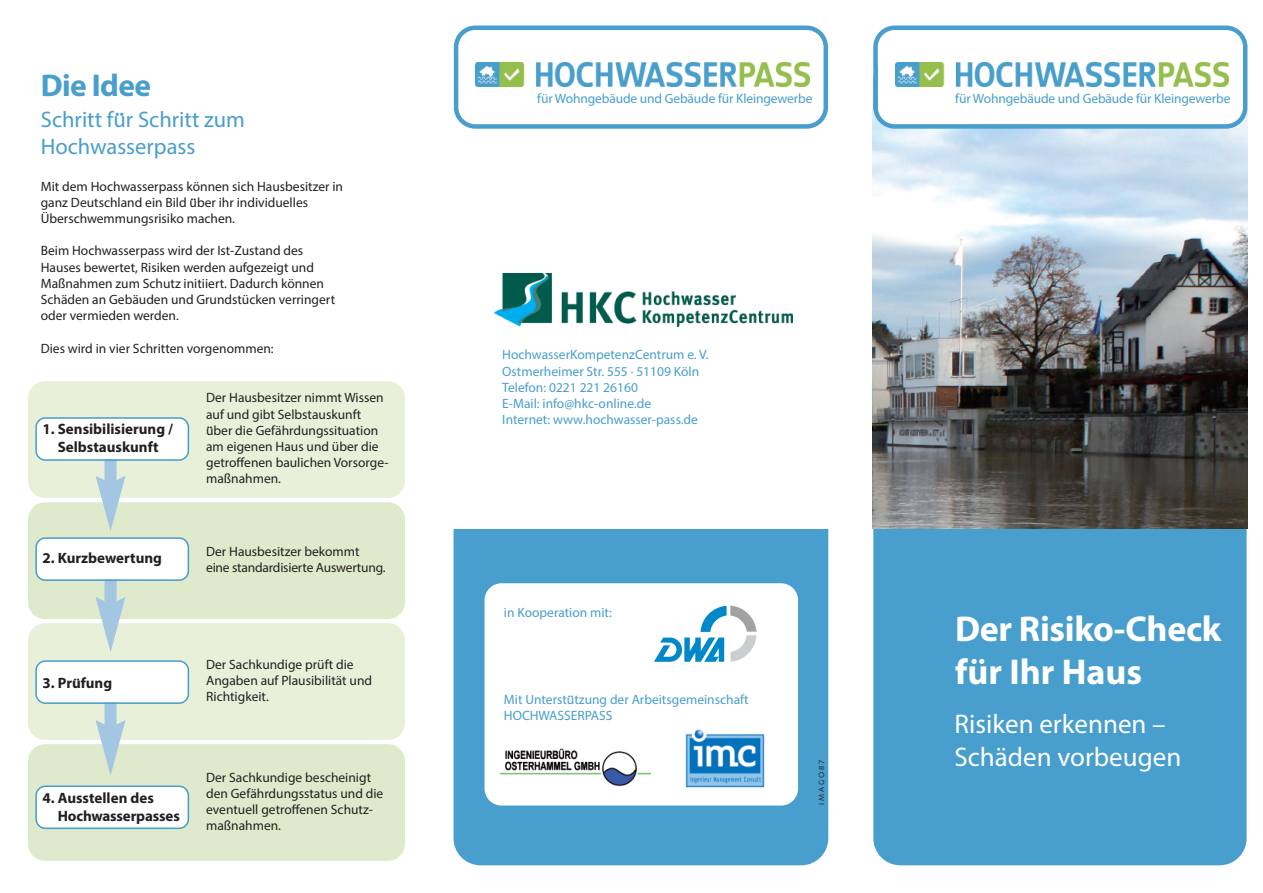
<style>
.page{position:relative;width:1263px;height:893px;background:#fff}
.page>*{position:absolute;margin:0;border:0;box-sizing:border-box;transform-origin:0 0}
.t1{font:700 36px/43.2px "Myriad Pro";letter-spacing:-.01em;color:#fff}
.t2{font:700 31.5px "Myriad Pro";letter-spacing:-.02em;color:#489ecc}
.t3{font:27px/32.4px "Myriad Pro";color:#fff}
.t4{font:22.5px/27px "Myriad Pro";color:#489ecc}
.t5{font:700 15px/18px "Myriad Pro";color:#231f20}
.t6{font:13.5px/16.2px "Myriad Pro";color:#231f20}
.t7{font:13.5px/16.2px "Myriad Pro";color:#489ecc}
.t8{font:7.5px "Syntax";letter-spacing:.25em;color:#231f20}
.s1{font-family:"Baskerville";font-weight:700;font-style:italic}
.s2{font-family:"Baskerville";font-style:italic}
</style>
<div class="page">
<div style="left:28px;top:381px;width:377px;height:117px;background:#e9f0da;border-radius:17px"></div>
<div style="left:28px;top:623px;width:377px;height:117px;background:#e9f0da;border-radius:17px"></div>
<div style="left:28px;top:502px;width:377px;height:117px;background:#dfeacc;border-radius:17px"></div>
<div style="left:28px;top:744px;width:377px;height:117px;background:#dfeacc;border-radius:17px"></div>
<svg style="left:35px;top:785px;width:154px;height:44px;background:#eff6f9"></svg>
<div style="left:873px;top:53px;width:373px;height:812px;background:#489ecc;border-radius:27px"></div>
<img style="left:873px;top:109px;width:375px;height:420px">
<svg style="left:873px;top:26px;width:374px;height:103px"></svg>
<img style="left:895px;top:63px;width:334px;height:24px">
<div style="left:453px;top:495px;width:375px;height:370px;background:#489ecc;border-radius:27px"></div>
<div style="left:450px;top:93px;width:381px;height:435px;background:#fff"></div>
<img style="left:494px;top:273px;width:299px;height:53px">
<svg style="left:454px;top:26px;width:374px;height:103px"></svg>
<img style="left:476px;top:63px;width:333px;height:24px">
<div style="left:484px;top:583px;width:314px;height:222px;background:#fff;border-radius:17px"></div>
<svg style="left:654px;top:606px;width:102px;height:56px"></svg>
<img style="left:500px;top:748px;width:151px;height:39px">
<img style="left:685px;top:730px;width:80px;height:57px">
<div style="left:105px;top:456px;width:12px;height:30px;background:#a3c6e2"></div>
<svg style="left:96px;top:476px;width:30px;height:55px"></svg>
<div style="left:105px;top:577px;width:12px;height:30px;background:#a3c6e2"></div>
<svg style="left:96px;top:597px;width:30px;height:55px"></svg>
<div style="left:105px;top:700px;width:12px;height:30px;background:#a3c6e2"></div>
<svg style="left:96px;top:720px;width:30px;height:55px"></svg>
<svg style="left:35px;top:417px;width:154px;height:44px;background:#eff6f9"></svg>
<svg style="left:35px;top:537px;width:154px;height:44px;background:#eef6f9"></svg>
<svg style="left:35px;top:660px;width:154px;height:44px;background:#eff6f9"></svg>
<h2 class="t2" style="left:41px;top:74px;width:112px">Die Idee</h2>
<h3 class="t4" style="left:41px;top:108px;width:206px">Schritt fu<span class="s1">̈</span>r Schritt zum<br>Hochwasserpass</h3>
<p class="t6" style="left:41px;top:179px;width:304px">Mit dem Hochwasserpass können sich Hausbesitzer in ganz Deutschland ein Bild u<span class="s1">̈</span>ber ihr individuelles<br>Überschwemmungsrisiko machen.</p>
<p class="t6" style="left:41px;top:244px;width:296px">Beim Hochwasserpass wird der Ist-Zustand des Hauses bewertet, Risiken werden aufgezeigt und Maßnahmen zum Schutz initiiert. Dadurch können Schäden an Gebäuden und Grundstücken verringert oder vermieden werden.</p>
<p class="t6" style="left:41px;top:341px;width:234px">Dies wird in vier Schritten vorgenommen:</p>
<p class="t6" style="left:206px;top:391px;width:184px">Der Hausbesitzer nimmt Wissen auf und gibt Selbstauskunft u<span class="s1">̈</span>ber die Gefährdungssituation am eigenen Haus und über die getroffenen baulichen Vorsorge&shy;maßnahmen.</p>
<p class="t5" style="left:43px;top:421px;width:132px;text-align:center">1. Sensibilisierung /<br>Selbstauskunft</p>
<p class="t5" style="left:43px;top:551px;width:121px">2. Kurzbewertung</p>
<p class="t6" style="left:206px;top:544px;width:181px">Der Hausbesitzer bekommt eine standardisierte Auswertung.</p>
<p class="t5" style="left:43px;top:675px;width:71px">3. Pru<span class="s2">̈</span>fung</p>
<p class="t6" style="left:206px;top:657px;width:168px">Der Sachkundige prüft die<br>Angaben auf Plausibilität und<br>Richtigkeit.</p>
<p class="t5" style="left:58px;top:790px;width:124px;text-indent:-15px">4. Ausstellen des<br>Hochwasserpasses</p>
<p class="t6" style="left:206px;top:770px;width:179px">Der Sachkundige bescheinigt den Gefährdungsstatus und die eventuell getroffenen Schutz&shy;maßnahmen.</p>
<p class="t7" style="left:537px;top:91px;width:277px">für Wohngebäude und Gebäude für Kleingewerbe</p>
<p class="t7" style="left:955px;top:91px;width:277px">für Wohngebäude und Gebäude für Kleingewerbe</p>
<p class="t7" style="left:502px;top:348px;width:208px">HochwasserKompetenzCentrum e. V.<br>Ostmerheimer Str. 555 · 51109 Köln<br>Telefon: 0221 221 26160<br>E-Mail: info@hkc-online.de<br>Internet: www.hochwasser-pass.de</p>
<p class="t7" style="left:504px;top:605px;width:109px">in Kooperation mit:</p>
<p class="t7" style="left:504px;top:692px;width:246px">Mit Unterstu<span class="s1">̈</span>tzung der Arbeitsgemeinschaft<br>HOCHWASSERPASS</p>
<p class="t8" style="left:818px;top:805px;width:47px;rotate:-90deg">IMAGO87</p>
<h1 class="t1" style="left:955px;top:610px;width:268px">Der Risiko-Check für Ihr Haus</h1>
<h3 class="t3" style="left:954px;top:710px;width:228px">Risiken erkennen –<br>Schäden vorbeugen</h3>
</div>
